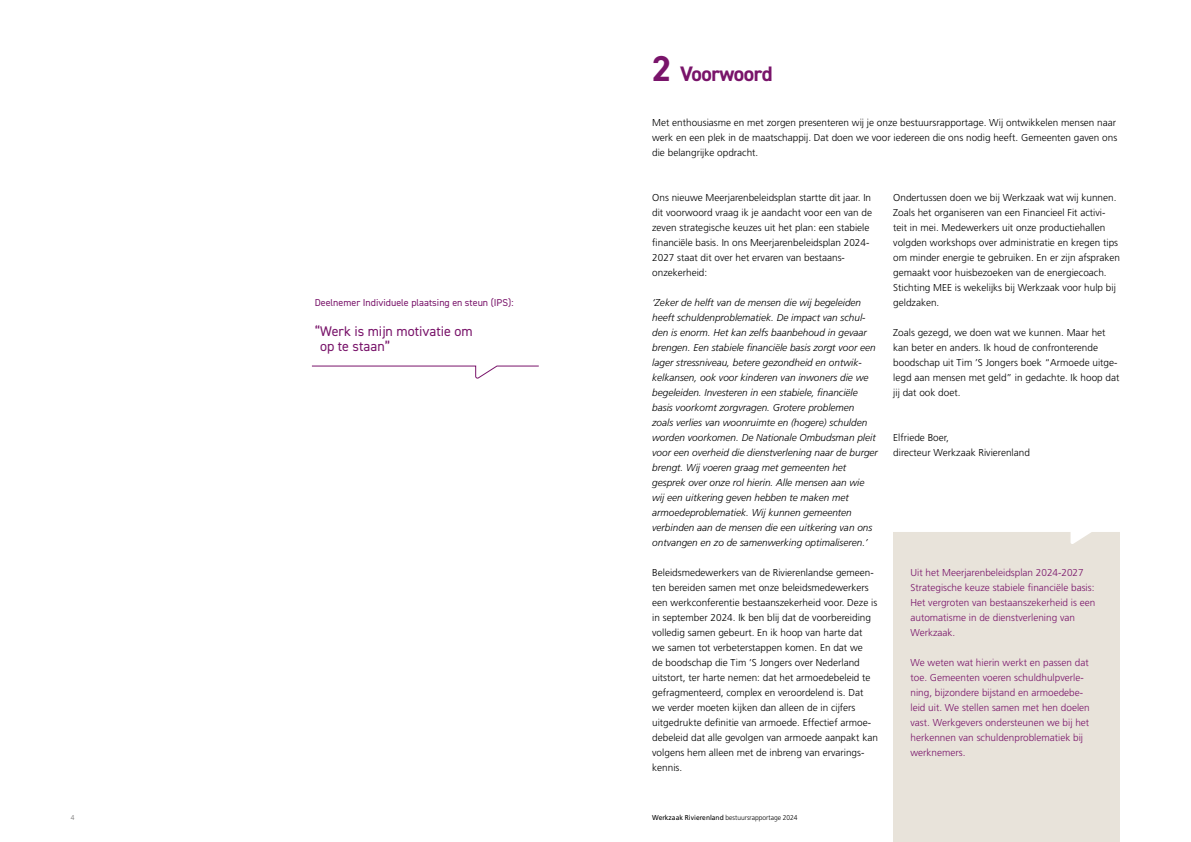
<style>
.page{position:relative;width:1191px;height:842px;background:#fff}
.page>*{position:absolute;margin:0;border:0;box-sizing:border-box;transform-origin:0 0}
.t1{font:700 21px "DIN2014";letter-spacing:-.025em;color:#79146a}
.t2{font:14px/15px "DIN2014";color:#79146a}
.t3{font:300 10px/15px "Frutiger LT Std";color:#000}
.t4{font:italic 300 10px/15px "Frutiger LT Std";color:#000}
.t5{font:300 10px/15px "Frutiger LT Std";color:#79146a}
.t6{font:10px "DIN2014";color:#79146a}
.t7{font:300 7px "Frutiger LT Std";color:#000;scale:.95 1}
.t8{font:300 7px "Frutiger LT Std";color:#706f6f;scale:.95 1}
.s1{font-size:36px}
.s2{font-weight:400}
</style>
<div class="page">
<div style="left:893px;top:483px;width:227px;height:359px;background:#e8e3da"></div>
<svg style="left:312px;top:365px;width:227px;height:14px"></svg>
<svg style="left:893px;top:483px;width:227px;height:61px;fill:#fff"></svg>
<h1 class="t1" style="left:652px;top:60px;width:122px"><span class="s1">2</span> Voorwoord</h1>
<p class="t6" style="left:315px;top:296px;width:200px">Deelnemer Individuele plaatsing en steun (IPS):</p>
<h2 class="t2" style="left:320px;top:323px;width:154px;text-indent:-5px">“Werk is mijn motivatie om op te staan”</h2>
<p class="t3" style="left:652px;top:115px;width:466px;text-align:justify">Met enthousiasme en met zorgen presenteren wij je onze bestuursrapportage. Wij ontwikkelen mensen naar werk en een plek in de maatschappij. Dat doen we voor iedereen die ons nodig heeft. Gemeenten gaven ons die belangrijke opdracht.</p>
<p class="t3" style="left:652px;top:190px;width:221px">Ons nieuwe Meerjarenbeleidsplan startte dit jaar. In dit voorwoord vraag ik je aandacht voor een van de zeven strategische keuzes uit het plan: een stabiele financiële basis. In ons Meerjarenbeleidsplan 2024- 2027 staat dit over het ervaren van bestaans&shy;onzekerheid:</p>
<p class="t4" style="left:652px;top:295px;width:227px">‘Zeker de helft van de mensen die wij begeleiden heeft schuldenproblematiek. De impact van schul&shy;den is enorm. Het kan zelfs baanbehoud in gevaar brengen. Een stabiele financiële basis zorgt voor een lager stressniveau, betere gezondheid en ontwik&shy;kelkansen, ook voor kinderen van inwoners die we begeleiden. Investeren in een stabiele, financiële basis voorkomt zorgvragen. Grotere problemen zoals verlies van woonruimte en (hogere) schulden worden voorkomen. De Nationale Ombudsman pleit voor een overheid die dienstverlening naar de burger brengt. Wij voeren graag met gemeenten het gesprek over onze rol hierin. Alle mensen aan wie wij een uitkering geven hebben te maken met armoedeproblematiek. Wij kunnen gemeenten verbinden aan de mensen die een uitkering van ons ontvangen en zo de samenwerking optimaliseren.’</p>
<p class="t3" style="left:652px;top:565px;width:227px">Beleidsmedewerkers van de Rivierenlandse gemeen&shy;ten bereiden samen met onze beleidsmedewerkers een werkconferentie bestaanszekerheid voor. Deze is in september 2024. Ik ben blij dat de voorbereiding volledig samen gebeurt. En ik hoop van harte dat<br>we samen tot verbeterstappen komen. En dat we<br>de boodschap die Tim ’S Jongers over Nederland uitstort, ter harte nemen: dat het armoedebeleid te gefragmenteerd, complex en veroordelend is. Dat we verder moeten kijken dan alleen de in cijfers uitgedrukte definitie van armoede. Effectief armoe&shy;debeleid dat alle gevolgen van armoede aanpakt kan volgens hem alleen met de inbreng van ervarings&shy;kennis.</p>
<p class="t3" style="left:893px;top:190px;width:228px">Ondertussen doen we bij Werkzaak wat wij kunnen.<br>Zoals het organiseren van een Financieel Fit activi&shy;teit in mei. Medewerkers uit onze productiehallen volgden workshops over administratie en kregen tips om minder energie te gebruiken. En er zijn afspraken gemaakt voor huisbezoeken van de energiecoach.<br>Stichting MEE is wekelijks bij Werkzaak voor hulp bij geldzaken.</p>
<p class="t3" style="left:893px;top:325px;width:228px">Zoals gezegd, we doen wat we kunnen. Maar het kan beter en anders. Ik houd de confronterende boodschap uit Tim ’S Jongers boek “Armoede uitge&shy;legd aan mensen met geld” in gedachte. Ik hoop dat jij dat ook doet.</p>
<p class="t3" style="left:893px;top:430px;width:138px">Elfriede Boer,<br>directeur Werkzaak Rivierenland</p>
<p class="t5" style="left:910px;top:565px;width:186px">Uit het Meerjarenbeleidsplan 2024-2027<br>Strategische keuze stabiele financiële basis:<br>Het vergroten van bestaanszekerheid is een automatisme in de dienstverlening van Werkzaak.</p>
<p class="t5" style="left:910px;top:655px;width:181px">We weten wat hierin werkt en passen dat toe. Gemeenten voeren schuldhulpverle&shy;ning, bijzondere bijstand en armoedebe&shy;leid uit. We stellen samen met hen doelen vast. Werkgevers ondersteunen we bij het herkennen van schuldenproblematiek bij werknemers.</p>
<p class="t8" style="left:71px;top:814px;width:5px">4</p>
<p class="t7" style="left:652px;top:814px;width:155px"><span class="s2">Werkzaak Rivierenland</span> bestuursrapportage 2024</p>
</div>
